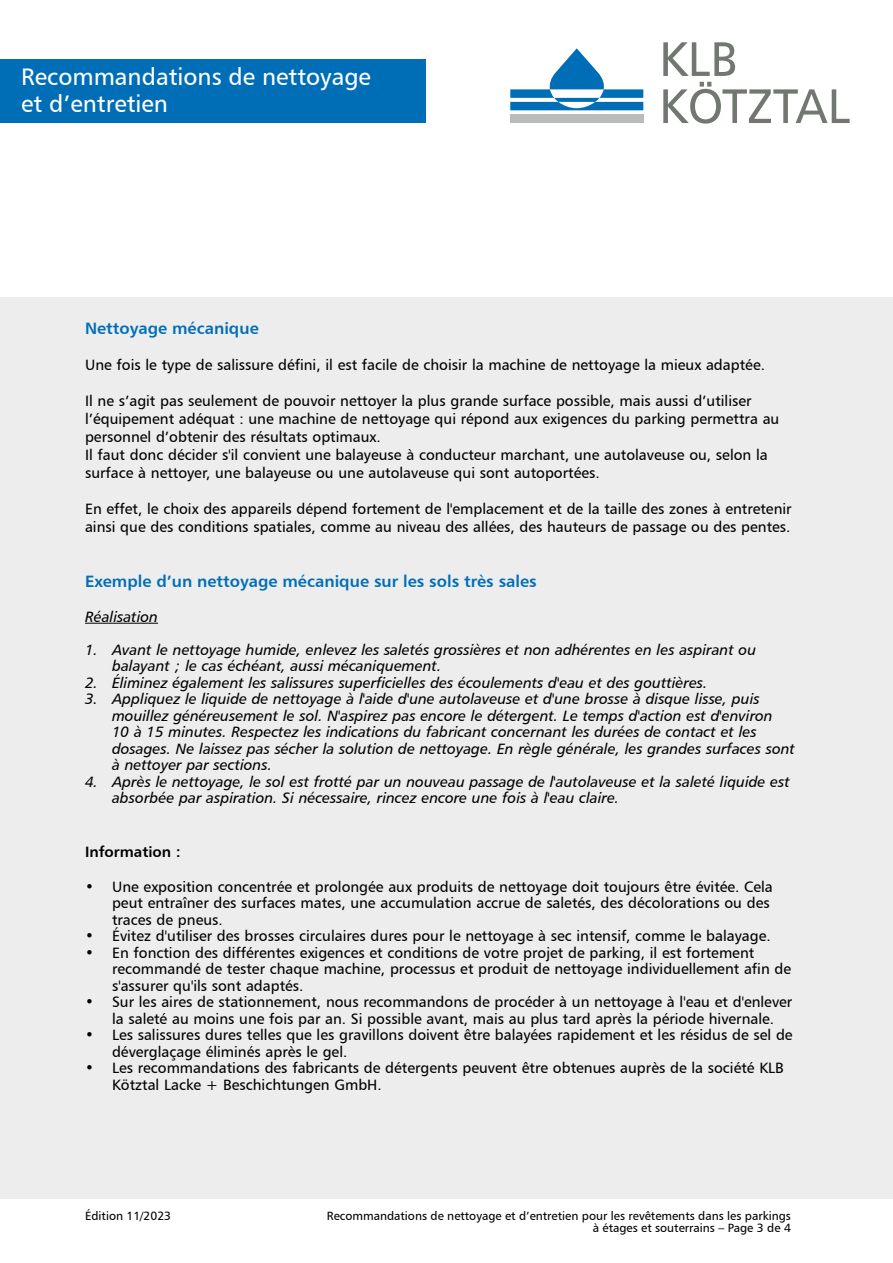
<style>
.page{position:relative;width:893px;height:1263px;background:#fff}
.page>*{position:absolute;margin:0;border:0;box-sizing:border-box;transform-origin:0 0}
.t1{font:24px/27px "Humanist 777 BT Roman B";color:#fff}
.t2{font:16.5px "Humanist 777 BT Bold B";color:#006eb7}
.t3{font:15px/16.5px "Humanist 777 BT Roman B";color:#000}
.t4{font:15px/16.5px "Humanist 777 BT Italic B";color:#000}
.t5{font:15px "Humanist 777 BT Bold B";color:#000}
.t6{font:12px/12px "Humanist 777 BT Roman B";color:#000;text-align:right}
</style>
<div class="page">
<div style="left:0;top:298px;width:893px;height:901px;background:#ededed"></div>
<hr style="left:85px;top:623px;width:73px;height:1px;background:#000">
<div style="left:510px;top:114px;width:133px;height:9px;background:#b9bcba"></div>
<svg style="left:663px;top:82px;width:187px;height:41px"></svg>
<svg style="left:663px;top:42px;width:72px;height:34px"></svg>
<svg style="left:510px;top:48px;width:133px;height:62px"></svg>
<div style="left:0;top:60px;width:425px;height:63px;background:#006eb7"></div>
<h1 class="t1" style="left:21px;top:63px;width:351px">Recommandations de nettoyage et d’entretien</h1>
<p class="t2" style="left:85px;top:317px;width:175px">Nettoyage mécanique</p>
<p class="t3" style="left:85px;top:356px;width:681px">Une fois le type de salissure défini, il est facile de choisir la machine de nettoyage la mieux adaptée.</p>
<p class="t3" style="left:85px;top:391px;width:696px;line-height:18px">Il ne s’agit pas seulement de pouvoir nettoyer la plus grande surface possible, mais aussi d’utiliser l’équipement adéquat : une machine de nettoyage qui répond aux exigences du parking permettra au personnel d’obtenir des résultats optimaux.<br>Il faut donc décider s'il convient une balayeuse à conducteur marchant, une autolaveuse ou, selon la surface à nettoyer, une balayeuse ou une autolaveuse qui sont autoportées.</p>
<p class="t3" style="left:85px;top:499px;width:708px;line-height:18px">En effet, le choix des appareils dépend fortement de l'emplacement et de la taille des zones à entretenir ainsi que des conditions spatiales, comme au niveau des allées, des hauteurs de passage ou des pentes.</p>
<p class="t2" style="left:85px;top:571px;width:453px">Exemple d’un nettoyage mécanique sur les sols très sales</p>
<p class="t4" style="left:85px;top:608px;width:74px">Réalisation</p>
<p class="t4" style="left:112px;top:641px;width:646px;text-indent:-27px">1. Avant le nettoyage humide, enlevez les saletés grossières et non adhérentes en les aspirant ou balayant ; le cas échéant, aussi mécaniquement.</p>
<p class="t4" style="left:85px;top:674px;width:624px">2. Éliminez également les salissures superficielles des écoulements d'eau et des gouttières.</p>
<p class="t4" style="left:112px;top:690px;width:684px;text-indent:-27px">3. Appliquez le liquide de nettoyage à l'aide d'une autolaveuse et d'une brosse à disque lisse, puis mouillez généreusement le sol. N'aspirez pas encore le détergent. Le temps d'action est d'environ<br>10 à 15 minutes. Respectez les indications du fabricant concernant les durées de contact et les dosages. Ne laissez pas sécher la solution de nettoyage. En règle générale, les grandes surfaces sont à nettoyer par sections.</p>
<p class="t4" style="left:112px;top:773px;width:679px;text-indent:-27px">4. Après le nettoyage, le sol est frotté par un nouveau passage de l'autolaveuse et la saleté liquide est absorbée par aspiration. Si nécessaire, rincez encore une fois à l'eau claire.</p>
<p class="t5" style="left:85px;top:842px;width:97px">Information :</p>
<p class="t3" style="left:112px;top:878px;width:662px;text-indent:-27px">• Une exposition concentrée et prolongée aux produits de nettoyage doit toujours être évitée. Cela peut entraîner des surfaces mates, une accumulation accrue de saletés, des décolorations ou des traces de pneus.</p>
<p class="t3" style="left:85px;top:927px;width:687px">• Évitez d'utiliser des brosses circulaires dures pour le nettoyage à sec intensif, comme le balayage.</p>
<p class="t3" style="left:112px;top:944px;width:681px;text-indent:-27px">• En fonction des différentes exigences et conditions de votre projet de parking, il est fortement recommandé de tester chaque machine, processus et produit de nettoyage individuellement afin de s'assurer qu'ils sont adaptés.</p>
<p class="t3" style="left:85px;top:993px;width:709px;text-align:center">• Sur les aires de stationnement, nous recommandons de procéder à un nettoyage à l'eau et d'enlever la saleté au moins une fois par an. Si possible avant, mais au plus tard après la période hivernale.</p>
<p class="t3" style="left:112px;top:1026px;width:682px;text-indent:-27px">• Les salissures dures telles que les gravillons doivent être balayées rapidement et les résidus de sel de déverglaçage éliminés après le gel.</p>
<p class="t3" style="left:112px;top:1059px;width:673px;text-indent:-27px">• Les recommandations des fabricants de détergents peuvent être obtenues auprès de la société KLB<br>Kötztal Lacke + Beschichtungen GmbH.</p>
<p class="t6" style="left:85px;top:1210px;width:88px">Édition 11/2023</p>
<p class="t6" style="left:327px;top:1210px;width:466px">Recommandations de nettoyage et d’entretien pour les revêtements dans les parkings à étages et souterrains – Page 3 de 4</p>
</div>
